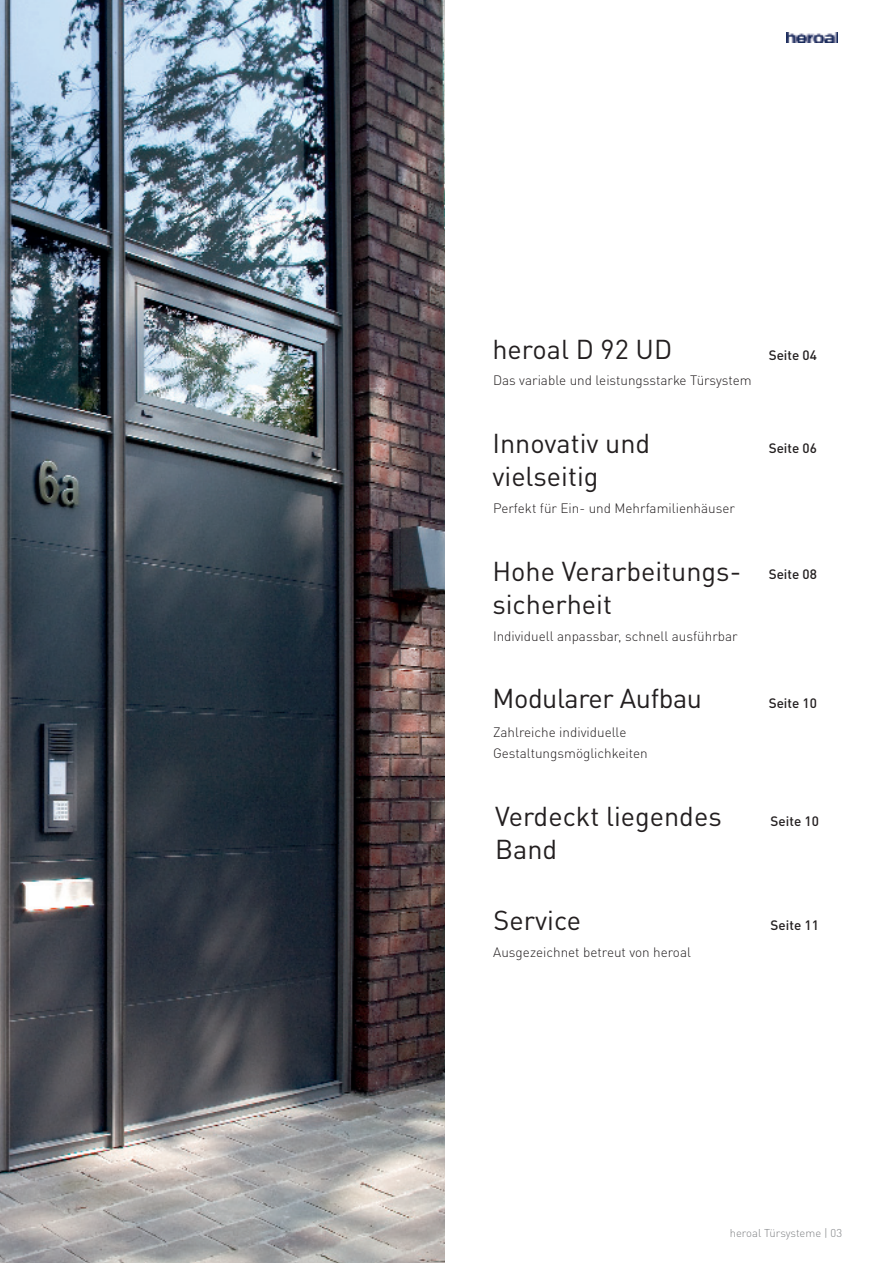
<style>
.page{position:relative;width:893px;height:1263px;background:#fff}
.page>*{position:absolute;margin:0;border:0;box-sizing:border-box;transform-origin:0 0}
.t1{font:27px/33px "DIN Pro";color:#231f20}
.t2{font:300 13.5px/21px "DIN Pro";color:#231f20}
.t3{font:500 13.5px "DIN Pro";color:#231f20}
.t4{font:300 11.25px "DIN Pro";color:#808285}
</style>
<div class="page">
<svg style="left:786px;top:32px;width:52px;height:11px"></svg>
<img style="left:786px;top:32px;width:51px;height:10px">
<img style="left:0;top:0;width:445px;height:1263px">
<h1 class="t1" style="left:492px;top:336px;width:181px">heroal D 92 UD</h1>
<p class="t2" style="left:493px;top:371px;width:260px">Das variable und leistungsstarke Türsystem</p>
<h1 class="t1" style="left:492px;top:430px;width:159px">Innovativ und vielseitig</h1>
<p class="t2" style="left:493px;top:500px;width:243px">Perfekt für Ein- und Mehrfamilienhäuser</p>
<p class="t3" style="left:768px;top:350px;width:50px">Seite 04</p>
<p class="t3" style="left:768px;top:443px;width:50px">Seite 06</p>
<h1 class="t1" style="left:492px;top:557px;width:250px">Hohe Verarbeitungs&shy;sicherheit</h1>
<p class="t2" style="left:493px;top:627px;width:246px">Individuell anpassbar, schnell ausführbar</p>
<h1 class="t1" style="left:492px;top:685px;width:211px">Modularer Aufbau</h1>
<p class="t2" style="left:493px;top:723px;width:156px">Zahlreiche individuelle<br>Gestaltungsmöglichkeiten</p>
<p class="t3" style="left:768px;top:569px;width:50px">Seite 08</p>
<p class="t3" style="left:768px;top:698px;width:50px">Seite 10</p>
<h1 class="t1" style="left:495px;top:803px;width:228px">Verdeckt liegendes<br>Band</h1>
<p class="t3" style="left:770px;top:817px;width:50px">Seite 10</p>
<h1 class="t1" style="left:493px;top:906px;width:89px">Service</h1>
<p class="t2" style="left:493px;top:943px;width:199px">Ausgezeichnet betreut von heroal</p>
<p class="t3" style="left:770px;top:920px;width:50px">Seite 11</p>
<p class="t4" style="left:729px;top:1229px;width:114px">heroal Türsysteme | 03</p>
</div>
